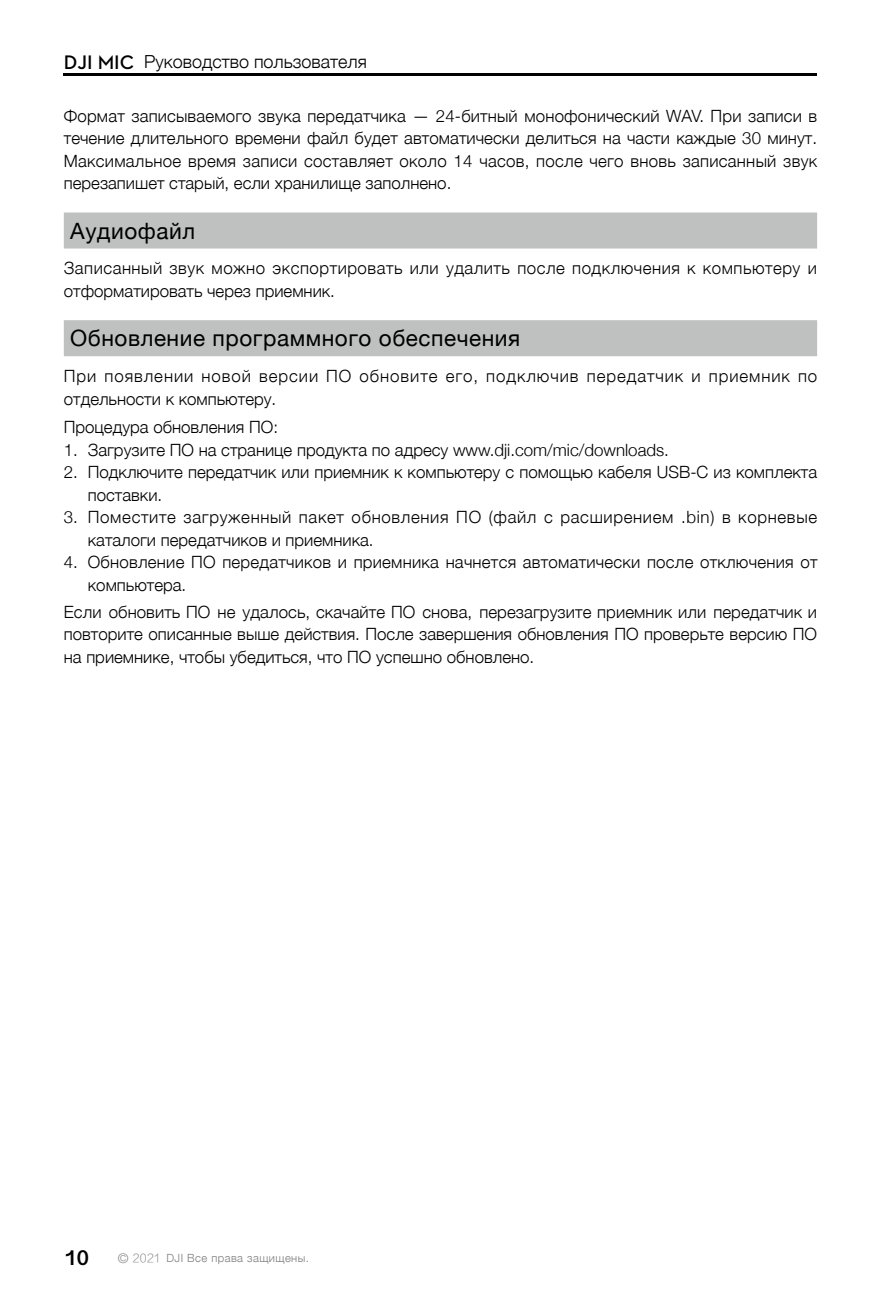
<style>
.page{position:relative;width:881px;height:1308px;background:#fff}
.page>*{position:absolute;margin:0;border:0;box-sizing:border-box;transform-origin:0 0}
.t1{font:22.5px "Helvetica Neue";letter-spacing:.025em;color:#000}
.t2{font:300 18px "Helvetica Neue";color:#000}
.t3{font:700 18px "Gujarati Sangam MN";color:#000}
.t4{font:300 16.88px/22.5px "Helvetica Neue";color:#000;text-align:justify}
.t5{font:300 16.88px/22.5px "Helvetica Neue";letter-spacing:.04em;color:#000}
.t6{font:300 16.88px/22.5px "Helvetica Neue";letter-spacing:.03em;color:#000}
.t7{font:300 16.88px/22.5px "Helvetica Neue";letter-spacing:.055em;color:#000}
.t8{font:300 11.25px "Helvetica Neue";letter-spacing:.04em;color:#7d7d7d}
.s1{font-family:"Dji";font-weight:600;font-size:20.03px}
.s2{font-size:13.5px;color:#898989}
.s3{font-family:"FZLTXHJW GB1 0";font-weight:400;color:#898989}
</style>
<div class="page">
<hr style="left:64px;top:74px;width:752px;height:2px;background:#000">
<div style="left:64px;top:212px;width:752px;height:36px;background:#bfc0c0"></div>
<div style="left:64px;top:320px;width:752px;height:36px;background:#bfc0c0"></div>
<p class="t2" style="left:64px;top:47px;width:304px"><span class="s1">DJI MIC</span> Руководство пользователя</p>
<p class="t4" style="left:64px;top:103px;width:754px">Формат записываемого звука передатчика — 24-битный монофонический WAV. При записи в течение длительного времени файл будет автоматически делиться на части каждые 30 минут.<br>Максимальное время записи составляет около 14 часов, после чего вновь записанный звук перезапишет старый, если хранилище заполнено.</p>
<h1 class="t1" style="left:70px;top:214px;width:126px">Аудиофайл</h1>
<p class="t6" style="left:64px;top:256px;width:754px">Записанный звук можно экспортировать или удалить после подключения к компьютеру и отформатировать через приемник.</p>
<h1 class="t1" style="left:70px;top:322px;width:451px">Обновление программного обеспечения</h1>
<p class="t7" style="left:64px;top:363px;width:754px">При появлении новой версии ПО обновите его, подключив передатчик и приемник по отдельности к компьютеру.</p>
<p class="t4" style="left:64px;top:415px;width:216px">Процедура обновления ПО:</p>
<p class="t4" style="left:64px;top:437px;width:606px">1. Загрузите ПО на странице продукта по адресу www.dji.com/mic/downloads.</p>
<p class="t4" style="left:88px;top:460px;width:730px;text-indent:-24px">2. Подключите передатчик или приемник к компьютеру с помощью кабеля USB-C из комплекта поставки.</p>
<p class="t5" style="left:88px;top:505px;width:730px;text-indent:-24px">3. Поместите загруженный пакет обновления ПО (файл с расширением .bin) в корневые каталоги передатчиков и приемника.</p>
<p class="t4" style="left:88px;top:550px;width:730px;text-indent:-24px">4. Обновление ПО передатчиков и приемника начнется автоматически после отключения от компьютера.</p>
<p class="t4" style="left:64px;top:599px;width:754px">Если обновить ПО не удалось, скачайте ПО снова, перезагрузите приемник или передатчик и повторите описанные выше действия. После завершения обновления ПО проверьте версию ПО на приемнике, чтобы убедиться, что ПО успешно обновлено.</p>
<p class="t3" style="left:64px;top:1248px;width:27px">10</p>
<p class="t8" style="left:118px;top:1248px;width:192px"><span class="s2">©</span> <span class="s3">2021</span> DJI Все права защищены.</p>
</div>
